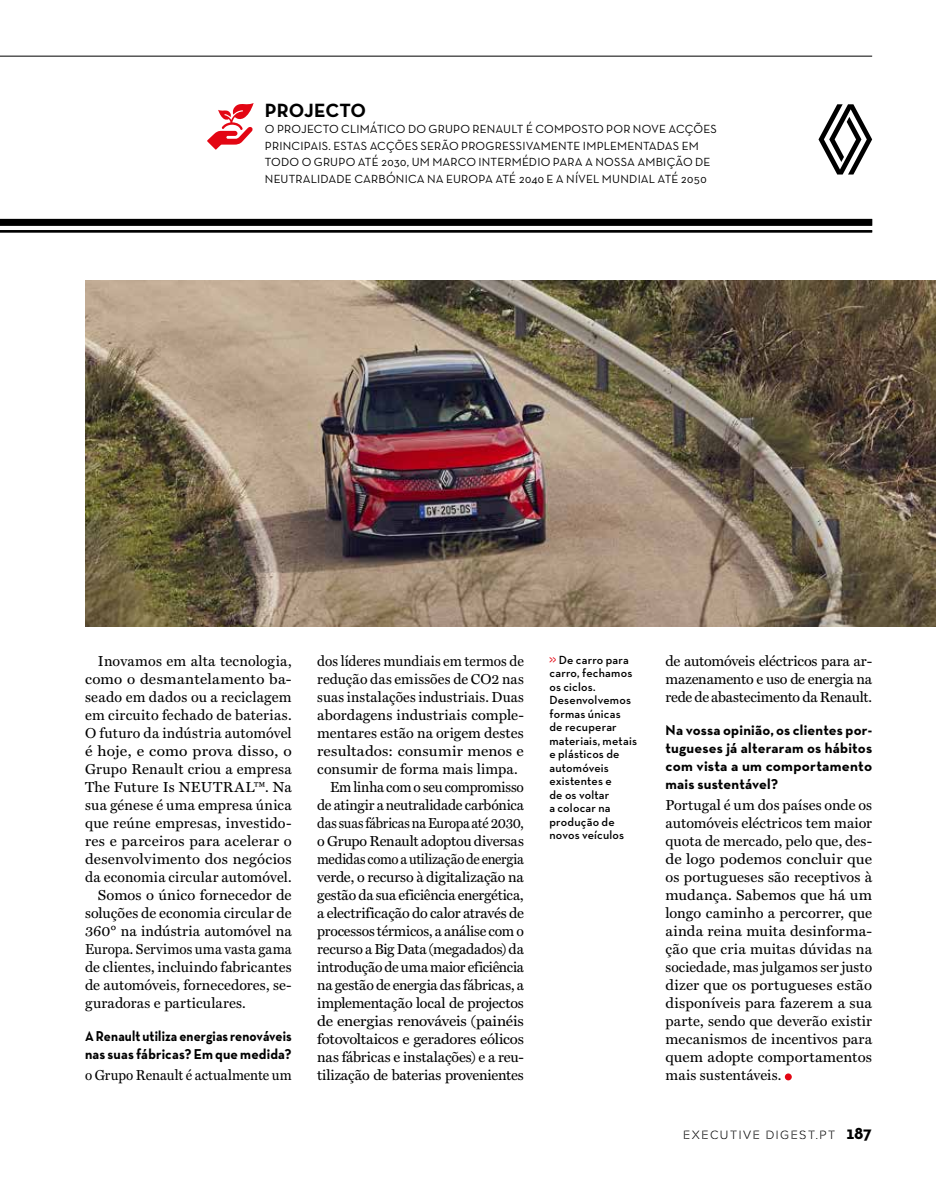
<style>
.page{position:relative;width:936px;height:1191px;background:#fff}
.page>*{position:absolute;margin:0;border:0;box-sizing:border-box;transform-origin:0 0}
.t1{font:700 19.5px "Neutra Text TF";letter-spacing:-.005em;color:#000}
.t2{font:14.55px/18px "Miller Text";color:#000;text-align:justify}
.t3{font:700 14.55px/18px "Neutra Text TF";letter-spacing:.01em;color:#000;text-align:justify}
.t4{font:700 14.55px/18px "Neutra Text TF";letter-spacing:.01em;color:#000;scale:.91 1}
.t5{font:14.55px "Miller Text";color:#000;scale:1.04 1}
.t6{font:14.55px "Miller Text";color:#000;scale:.95 1}
.t7{font:14.55px "Miller Text";color:#000;scale:1.06 1}
.t8{font:14.55px "Miller Text";letter-spacing:-.02em;color:#000;scale:.92 1}
.t9{font:14.55px "Miller Text";color:#000;scale:.92 1}
.t10{font:14.55px "Miller Text";letter-spacing:-.02em;color:#000;scale:1.07 1}
.t11{font:14.55px "Miller Text";color:#000;scale:.94 1}
.t12{font:14.55px "Miller Text";letter-spacing:.02em;color:#000;scale:1.04 1}
.t13{font:14.55px "Miller Text";color:#000;scale:.96 1}
.t14{font:14.55px "Miller Text";color:#000;scale:1.09 1}
.t15{font:12.6px "Rafale BG";letter-spacing:.12em;color:#000}
.t16{font:12px/16.5px "Neutra Text TF";letter-spacing:.01em;color:#000}
.t17{font:600 12px/13.5px "Neutra Text TF";letter-spacing:.015em;color:#000}
.s1{font-family:"Arial";font-weight:400;color:#e30613}
.s2{font-family:"Neutra Text TF";font-weight:700;font-size:18.15px}
</style>
<div class="page">
<svg style="left:0;top:55px;width:872px;height:2px;background:#7f7f7f"></svg>
<hr style="left:0;top:230px;width:872px;height:2px;background:#000">
<div style="left:0;top:219px;width:872px;height:7px;background:#000"></div>
<svg style="left:784px;top:1073px;width:7px;height:7px"></svg>
<img style="left:85px;top:281px;width:850px;height:346px">
<svg style="left:207px;top:103px;width:46px;height:47px"></svg>
<svg style="left:818px;top:104px;width:54px;height:70px"></svg>
<h1 class="t1" style="left:265px;top:98px;width:103px">PROJECTO</h1>
<p class="t16" style="left:265px;top:121px;width:453px">O PROJECTO CLIMÁTICO DO GRUPO RENAULT É COMPOSTO POR NOVE ACÇÕES PRINCIPAIS. ESTAS ACÇÕES SERÃO PROGRESSIVAMENTE IMPLEMENTADAS EM TODO O GRUPO ATÉ 2030, UM MARCO INTERMÉDIO PARA A NOSSA AMBIÇÃO DE NEUTRALIDADE CARBÓNICA NA EUROPA ATÉ 2040 E A NÍVEL MUNDIAL ATÉ 2050</p>
<p class="t2" style="left:98px;top:652px;width:195px">Inovamos em alta tecnologia,</p>
<p class="t7" style="left:85px;top:670px;width:196px">como o desmantelamento ba-</p>
<p class="t2" style="left:85px;top:688px;width:208px">seado em dados ou a reciclagem</p>
<p class="t2" style="left:85px;top:706px;width:208px">em circuito fechado de baterias.</p>
<p class="t2" style="left:85px;top:724px;width:208px">O futuro da indústria automóvel</p>
<p class="t14" style="left:85px;top:742px;width:191px">é hoje, e como prova disso, o</p>
<p class="t2" style="left:85px;top:760px;width:208px">Grupo Renault criou a empresa</p>
<p class="t2" style="left:85px;top:778px;width:208px">The Future Is NEUTRAL™. Na</p>
<p class="t2" style="left:85px;top:796px;width:208px">sua génese é uma empresa única</p>
<p class="t2" style="left:85px;top:814px;width:208px">que reúne empresas, investido-</p>
<p class="t12" style="left:85px;top:832px;width:200px">res e parceiros para acelerar o</p>
<p class="t5" style="left:85px;top:850px;width:200px">desenvolvimento dos negócios</p>
<p class="t2" style="left:85px;top:868px;width:208px">da economia circular automóvel.</p>
<p class="t2" style="left:98px;top:886px;width:195px">Somos o único fornecedor de</p>
<p class="t2" style="left:85px;top:904px;width:208px">soluções de economia circular de</p>
<p class="t2" style="left:85px;top:922px;width:208px">360° na indústria automóvel na</p>
<p class="t6" style="left:85px;top:940px;width:219px">Europa. Servimos uma vasta gama</p>
<p class="t2" style="left:85px;top:958px;width:208px">de clientes, incluindo fabricantes</p>
<p class="t2" style="left:85px;top:976px;width:208px">de automóveis, fornecedores, se-</p>
<p class="t2" style="left:85px;top:994px;width:162px">guradoras e particulares.</p>
<p class="t4" style="left:85px;top:1027px;width:228px">A Renault utiliza energias renováveis nas suas fábricas? Em que medida?</p>
<p class="t11" style="left:85px;top:1066px;width:221px">o Grupo Renault é actualmente um</p>
<p class="t6" style="left:317px;top:652px;width:219px">dos líderes mundiais em termos de</p>
<p class="t2" style="left:317px;top:670px;width:208px">redução das emissões de CO2 nas</p>
<p class="t2" style="left:317px;top:688px;width:208px">suas instalações industriais. Duas</p>
<p class="t2" style="left:317px;top:706px;width:208px">abordagens industriais comple-</p>
<p class="t2" style="left:317px;top:724px;width:208px">mentares estão na origem destes</p>
<p class="t7" style="left:317px;top:742px;width:196px">resultados: consumir menos e</p>
<p class="t2" style="left:317px;top:760px;width:202px">consumir de forma mais limpa.</p>
<p class="t13" style="left:330px;top:778px;width:203px">Em linha com o seu compromisso</p>
<p class="t2" style="left:317px;top:796px;width:208px">de atingir a neutralidade carbónica</p>
<p class="t8" style="left:317px;top:814px;width:226px">das suas fábricas na Europa até 2030,</p>
<p class="t2" style="left:317px;top:832px;width:208px">o Grupo Renault adoptou diversas</p>
<p class="t9" style="left:317px;top:850px;width:226px">medidas como a utilização de energia</p>
<p class="t2" style="left:317px;top:868px;width:208px">verde, o recurso à digitalização na</p>
<p class="t2" style="left:317px;top:886px;width:208px">gestão da sua eficiência energética,</p>
<p class="t2" style="left:317px;top:904px;width:208px">a electrificação do calor através de</p>
<p class="t2" style="left:317px;top:922px;width:208px">processos térmicos, a análise com o</p>
<p class="t2" style="left:317px;top:940px;width:208px">recurso a Big Data (megadados) da</p>
<p class="t2" style="left:317px;top:958px;width:208px">introdução de uma maior eficiência</p>
<p class="t2" style="left:317px;top:976px;width:208px">na gestão de energia das fábricas, a</p>
<p class="t2" style="left:317px;top:994px;width:208px">implementação local de projectos</p>
<p class="t10" style="left:317px;top:1012px;width:195px">de energias renováveis (painéis</p>
<p class="t5" style="left:317px;top:1030px;width:200px">fotovoltaicos e geradores eólicos</p>
<p class="t2" style="left:317px;top:1048px;width:208px">nas fábricas e instalações) e a reu-</p>
<p class="t2" style="left:317px;top:1066px;width:208px">tilização de baterias provenientes</p>
<p class="t17" style="left:549px;top:652px;width:89px"><span class="s1">&gt;&gt;</span> De carro para carro, fechamos os ciclos.<br>Desenvolvemos formas únicas<br>de recuperar materiais, metais e plásticos de automóveis existentes e<br>de os voltar<br>a colocar na produção de novos veículos</p>
<p class="t2" style="left:665px;top:652px;width:208px">de automóveis eléctricos para ar&shy;mazenamento e uso de energia na rede de abastecimento da Renault.</p>
<p class="t3" style="left:665px;top:721px;width:208px">Na vossa opinião, os clientes por&shy;tugueses já alteraram os hábitos com vista a um comportamento mais sustentável?</p>
<p class="t2" style="left:665px;top:796px;width:208px">Portugal é um dos países onde os automóveis eléctricos tem maior quota de mercado, pelo que, des&shy;de logo podemos concluir que os portugueses são receptivos à mudança. Sabemos que há um longo caminho a percorrer, que ainda reina muita desinforma&shy;ção que cria muitas dúvidas na sociedade, mas julgamos ser justo dizer que os portugueses estão disponíveis para fazerem a sua parte, sendo que deverão existir mecanismos de incentivos para quem adopte comportamentos mais sustentáveis.</p>
<p class="t15" style="left:683px;top:1128px;width:190px">EXECUTIVE DIGEST.PT <span class="s2">187</span></p>
</div>
